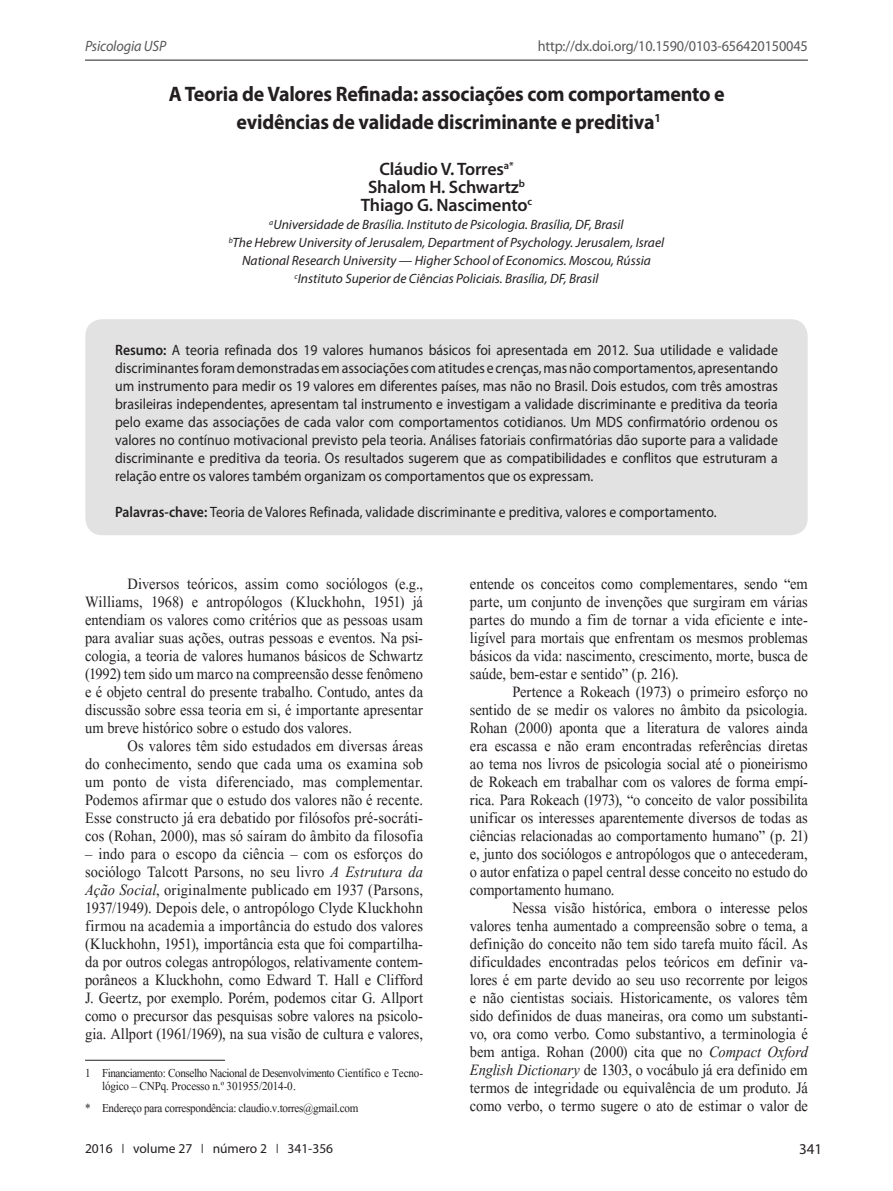
<style>
.page{position:relative;width:893px;height:1191px;background:#fff}
.page>*{position:absolute;margin:0;border:0;box-sizing:border-box;transform-origin:0 0}
.titulo{font:700 21px/28.5px "Myriad Pro";letter-spacing:-.01em;color:#231f20;text-align:center;scale:.95 1}
.texto{font:19.5px/18px "Aparajita";color:#231f20;text-align:justify;scale:.92 1}
.autores{font:600 18px "Myriad Pro";letter-spacing:-.01em;color:#231f20}
.resumo{font:15px/18px "Myriad Pro";color:#231f20;text-align:justify;scale:.92 1}
.RODAPE{font:15px/13.5px "Aparajita";letter-spacing:-.02em;color:#231f20;scale:.92 1}
.t1{font:15px "Myriad Pro";letter-spacing:-.01em;color:#57585a;scale:.95 1}
.t2{font:italic 15px "Myriad Pro";letter-spacing:-.01em;color:#57585a;scale:.95 1}
.resumo-2{font:15px "Myriad Pro";color:#231f20}
.instituicao{font:italic 13.5px "Myriad Pro";color:#231f20}
.t3{font:13.5px "Myriad Pro";color:#231f20}
.s1{font-weight:600}
.s2{font-style:italic}
.s3{font-family:"Times New Roman"}
.s4{color:#57585a}
</style>
<div class="page">
<hr style="left:85px;top:60px;width:723px;height:1px;background:#231f20">
<div style="left:85px;top:319px;width:723px;height:216px;background:#e2e2e2;border-radius:17px"></div>
<hr style="left:85px;top:1059px;width:140px;height:1px;background:#231f20">
<p class="t2" style="left:85px;top:36px;width:87px">Psicologia USP</p>
<p class="t1" style="left:538px;top:37px;width:286px">http://dx.doi.org/10.1590/0103-656420150045</p>
<p class="titulo" style="left:169px;top:79px;width:587px">A Teoria de Valores Refinada: associações com comportamento e evidências de validade discriminante e preditiva<sup>1</sup></p>
<p class="autores" style="left:379px;top:158px;width:136px">Cláudio V. Torres<sup>a*</sup></p>
<p class="autores" style="left:368px;top:176px;width:158px">Shalom H. Schwartz<sup>b</sup></p>
<p class="autores" style="left:361px;top:194px;width:173px">Thiago G. Nascimento<sup>c</sup></p>
<p class="instituicao" style="left:269px;top:216px;width:356px"><sup>a</sup>Universidade de Brasília. Instituto de Psicologia. Brasília, DF, Brasil</p>
<p class="instituicao" style="left:229px;top:234px;width:437px"><sup>b</sup>The Hebrew University of Jerusalem, Department of Psychology. Jerusalem, Israel</p>
<p class="instituicao" style="left:242px;top:252px;width:410px">National Research University — Higher School of Economics. Moscou, Rússia</p>
<p class="instituicao" style="left:294px;top:270px;width:306px"><sup>c</sup>Instituto Superior de Ciências Policiais. Brasília, DF, Brasil</p>
<p class="resumo" style="left:115px;top:341px;width:722px"><span class="s1">Resumo:</span> A teoria refinada dos 19 valores humanos básicos foi apresentada em 2012. Sua utilidade e validade discriminantes foram demonstradas em associações com atitudes e crenças, mas não comportamentos, apresentando um instrumento para medir os 19 valores em diferentes países, mas não no Brasil. Dois estudos, com três amostras brasileiras independentes, apresentam tal instrumento e investigam a validade discriminante e preditiva da teoria pelo exame das associações de cada valor com comportamentos cotidianos. Um MDS confirmatório ordenou os valores no contínuo motivacional previsto pela teoria. Análises fatoriais confirmatórias dão suporte para a validade discriminante e preditiva da teoria. Os resultados sugerem que as compatibilidades e conflitos que estruturam a relação entre os valores também organizam os comportamentos que os expressam.</p>
<p class="resumo" style="left:115px;top:503px;width:655px"><span class="s1">Palavras-chave:</span> Teoria de Valores Refinada, validade discriminante e preditiva, valores e comportamento.</p>
<p class="texto" style="left:85px;top:576px;width:369px;text-indent:43px">Diversos teóricos, assim como sociólogos (e.g., Williams, 1968) e antropólogos (Kluckhohn, 1951) já entendiam os valores como critérios que as pessoas usam para avaliar suas ações, outras pessoas e eventos. Na psi&shy;cologia, a teoria de valores humanos básicos de Schwartz (1992) tem sido um marco na compreensão desse fenômeno e é objeto central do presente trabalho. Contudo, antes da discussão sobre essa teoria em si, é importante apresentar um breve histórico sobre o estudo dos valores.</p>
<p class="texto" style="left:85px;top:738px;width:369px;text-indent:43px">Os valores têm sido estudados em diversas áreas do conhecimento, sendo que cada uma os examina sob um ponto de vista diferenciado, mas complementar.<br>Podemos afirmar que o estudo dos valores não é recente.<br>Esse constructo já era debatido por filósofos pré-socráti&shy;cos (Rohan, 2000), mas só saíram do âmbito da filosofia</p>
<p class="texto" style="left:85px;top:846px;width:369px">– indo para o escopo da ciência – com os esforços do sociólogo Talcott Parsons, no seu livro <span class="s2">A Estrutura da Ação Social</span>, originalmente publicado em 1937 (Parsons, 1937/1949). Depois dele, o antropólogo Clyde Kluckhohn firmou na academia a importância do estudo dos valores (Kluckhohn, 1951), importância esta que foi compartilha&shy;da por outros colegas antropólogos, relativamente contem&shy;porâneos a Kluckhohn, como Edward T. Hall e Clifford J. Geertz, por exemplo. Porém, podemos citar G. Allport como o precursor das pesquisas sobre valores na psicolo&shy;gia. Allport (1961/1969), na sua visão de cultura e valores,</p>
<p class="RODAPE" style="left:102px;top:1066px;width:350px;text-indent:-17px">1 Financiamento: Conselho Nacional de Desenvolvimento Científico e Tecno&shy;lógico – CNPq. Processo n.º 301955/2014-0<span class="s3">.</span></p>
<p class="RODAPE" style="left:85px;top:1102px;width:299px">* Endereço para correspondência: claudio.v.torres@gmail.com</p>
<p class="texto" style="left:470px;top:576px;width:369px">entende os conceitos como complementares, sendo “em parte, um conjunto de invenções que surgiram em várias partes do mundo a fim de tornar a vida eficiente e inte&shy;ligível para mortais que enfrentam os mesmos problemas básicos da vida: nascimento, crescimento, morte, busca de saúde, bem-estar e sentido” (p. 216).</p>
<p class="texto" style="left:470px;top:684px;width:369px;text-indent:43px">Pertence a Rokeach (1973) o primeiro esforço no sentido de se medir os valores no âmbito da psicologia.<br>Rohan (2000) aponta que a literatura de valores ainda era escassa e não eram encontradas referências diretas ao tema nos livros de psicologia social até o pioneirismo de Rokeach em trabalhar com os valores de forma empí&shy;rica. Para Rokeach (1973), “o conceito de valor possibilita unificar os interesses aparentemente diversos de todas as ciências relacionadas ao comportamento humano” (p. 21) e, junto dos sociólogos e antropólogos que o antecederam, o autor enfatiza o papel central desse conceito no estudo do comportamento humano.</p>
<p class="texto" style="left:470px;top:900px;width:369px;text-indent:43px">Nessa visão histórica, embora o interesse pelos valores tenha aumentado a compreensão sobre o tema, a definição do conceito não tem sido tarefa muito fácil. As dificuldades encontradas pelos teóricos em definir va&shy;lores é em parte devido ao seu uso recorrente por leigos e não cientistas sociais. Historicamente, os valores têm sido definidos de duas maneiras, ora como um substanti&shy;vo, ora como verbo. Como substantivo, a terminologia é bem antiga. Rohan (2000) cita que no <span class="s2">Compact Oxford English Dictionary</span> de 1303, o vocábulo já era definido em termos de integridade ou equivalência de um produto. Já como verbo, o termo sugere o ato de estimar o valor de</p>
<p class="t3" style="left:85px;top:1140px;width:250px">2016 <span class="s4">I</span> volume 27 <span class="s4">I</span> número 2 <span class="s4">I</span> 341-356</p>
<p class="resumo-2" style="left:799px;top:1139px;width:25px">341</p>
</div>
